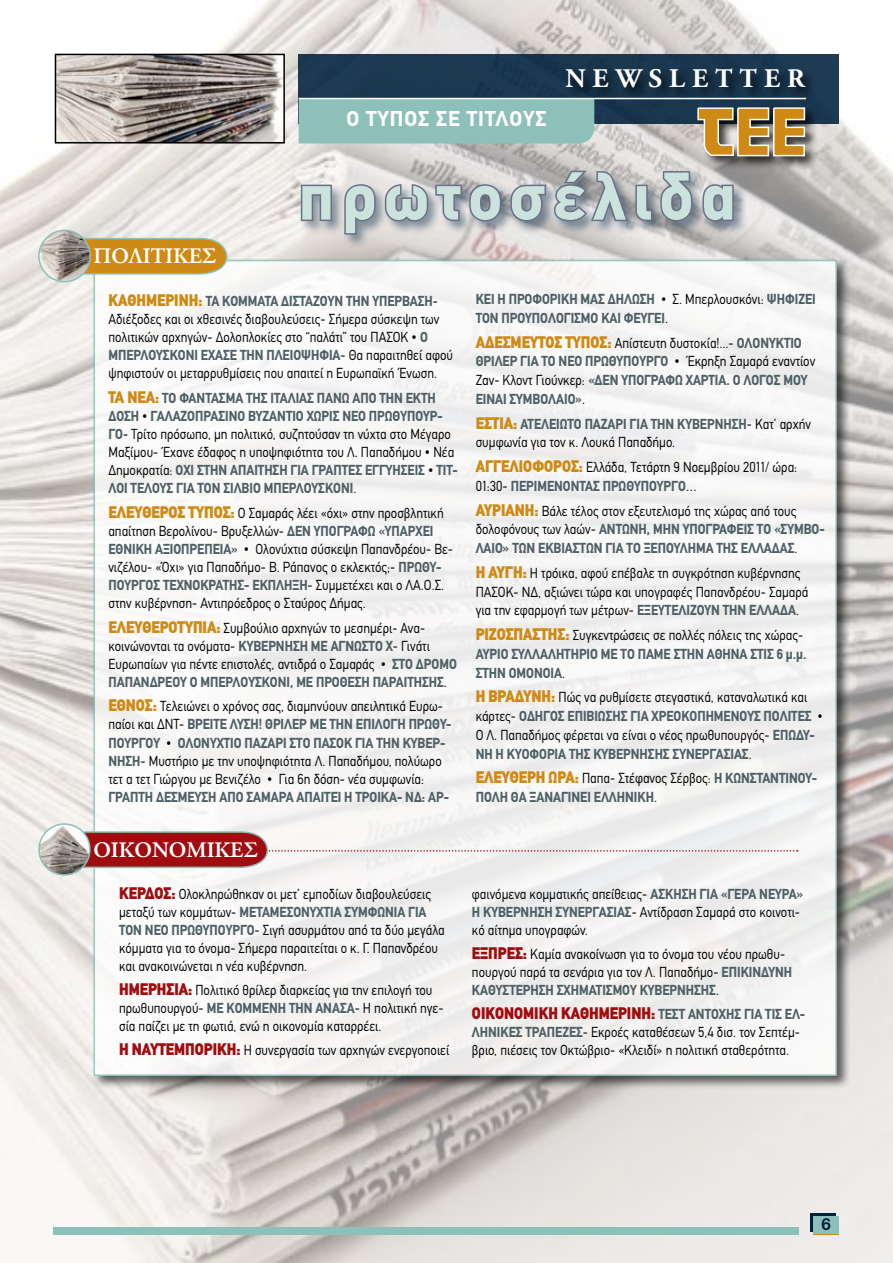
<style>
.page{position:relative;width:893px;height:1263px;background:#fff}
.page>*{position:absolute;margin:0;border:0;box-sizing:border-box;transform-origin:0 0}
.t1{font:700 66px "CF Din";letter-spacing:.12em;color:#cbe2dd}
.t2{font:700 27px "CF Garamond";letter-spacing:.26em;color:#fff}
.t3{font:500 22.2px "CF Garamond";color:#fff}
.t4{font:700 21px "CF Din";letter-spacing:.05em;color:#fff}
.t5{font:700 18px "Helvetica Neue Greek";color:#00223d}
.t6{font:900 16.5px "CF Din";color:#a00c10;scale:.9 1}
.t7{font:14.25px/18.1px "CF Din";color:#000;scale:.9 1}
.t8{font:700 14.25px/18.8px "CF Din";color:#4d6065;scale:.9 1}
.s1{font-weight:900;font-size:16.5px;color:#ce8a14}
.s2{font-weight:700;color:#4d6065}
.s3{font-weight:400;color:#000}
.s4{font-weight:900;font-size:16.5px;color:#a00c10}
.s5{font-weight:700;font-size:14.25px;color:#4d6065}
</style>
<div class="page">
<img style="left:0;top:0;width:893px;height:1263px">
<div style="left:299px;top:54px;width:540px;height:69px;background:#1b3950"></div>
<div style="left:563px;top:67px;width:330px;height:71px;background:#000;opacity:.75"></div>
<div style="left:695px;top:105px;width:59px;height:72px;background:#000;opacity:.75"></div>
<div style="left:735px;top:105px;width:54px;height:71px;background:#000;opacity:.75"></div>
<div style="left:771px;top:105px;width:54px;height:71px;background:#000;opacity:.75"></div>
<svg style="left:696px;top:107px;width:110px;height:50px;background:#b8965a"></svg>
<img style="left:58px;top:57px;width:224px;height:84px">
<div style="left:55px;top:54px;width:230px;height:90px;border:2px solid #000"></div>
<div style="left:299px;top:99px;width:297px;height:45px;background:#8cc0b8"></div>
<hr style="left:299px;top:98px;width:507px;height:1px;background:#fff">
<div style="left:810px;top:1214px;width:26px;height:18px;background:#00223d"></div>
<div style="left:813px;top:1216px;width:26px;height:18px;background:#8cc0b8"></div>
<div style="left:53px;top:1227px;width:746px;height:7px;background:#8cc0b8"></div>
<div style="left:299px;top:169px;width:555px;height:114px;background:#00223d;opacity:.45"></div>
<svg style="left:299px;top:183px;width:34px;height:40px"></svg>
<svg style="left:343px;top:182px;width:160px;height:54px;background:#a6a9b0"></svg>
<svg style="left:509px;top:169px;width:185px;height:54px;background:#979ba2"></svg>
<svg style="left:700px;top:183px;width:35px;height:40px"></svg>
<div style="left:91px;top:258px;width:763px;height:835px;background:#000;opacity:.75"></div>
<div style="left:94px;top:260px;width:743px;height:816px;background:#f6f5f5;border:2px solid #8cc0b8"></div>
<svg style="left:83px;top:237px;width:145px;height:38px;background:#ca9632"></svg>
<img style="left:39px;top:230px;width:51px;height:52px;border-radius:26px">
<div style="left:38px;top:230px;width:53px;height:52px;border:2px solid #8cc0b8;border-radius:50%"></div>
<svg style="left:82px;top:830px;width:716px;height:39px"></svg>
<img style="left:39px;top:824px;width:51px;height:51px;border-radius:25px">
<div style="left:38px;top:823px;width:53px;height:53px;border:2px solid #8cc0b8;border-radius:50%"></div>
<h3 class="t4" style="left:347px;top:108px;width:201px">Ο ΤΥΠΟΣ ΣΕ ΤΙΤΛΟΥΣ</h3>
<h2 class="t2" style="left:565px;top:65px;width:241px">NEWSLETTER</h2>
<h3 class="t3" style="left:93px;top:245px;width:124px">ΠΟΛΙΤΙΚΕΣ</h3>
<h1 class="t1" style="left:299px;top:161px;width:438px">πρωτοσέλιδα</h1>
<p class="t7" style="left:108px;top:292px;width:384px"><span class="s1">ΚΑΘΗΜΕΡΙΝΗ:</span> <span class="s2">ΤΑ ΚΟΜΜΑΤΑ ΔΙΣΤΑΖΟΥΝ ΤΗΝ ΥΠΕΡΒΑΣΗ</span>-Αδιέξοδες και οι χθεσινές διαβουλεύσεις- Σήμερα σύσκεψη των πολιτικών αρχηγών- Δολοπλοκίες στο “παλάτι” του ΠΑΣΟΚ • <span class="s2">Ο ΜΠΕΡΛΟΥΣΚΟΝΙ ΕΧΑΣΕ ΤΗΝ ΠΛΕΙΟΨΗΦΙΑ</span>- Θα παραιτηθεί αφού ψηφιστούν οι μεταρρυθμίσεις που απαιτεί η Ευρωπαϊκή Ένωση.</p>
<p class="t8" style="left:108px;top:389px;width:390px;line-height:18.1px"><span class="s1">ΤΑ ΝΕΑ:</span> ΤΟ ΦΑΝΤΑΣΜΑ ΤΗΣ ΙΤΑΛΙΑΣ ΠΑΝΩ ΑΠΟ ΤΗΝ ΕΚΤΗ ΔΟΣΗ <span class="s3">•</span> ΓΑΛΑΖΟΠΡΑΣΙΝΟ ΒΥΖΑΝΤΙΟ ΧΩΡΙΣ ΝΕΟ ΠΡΩΘΥΠΟΥΡ-ΓΟ<span class="s3">- Τρίτο πρόσωπο, μη πολιτικό, συζητούσαν τη νύχτα στο Μέγαρο Μαξίμου- Έχανε έδαφος η υποψηφιότητα του Λ. Παπαδήμου • Νέα Δημοκρατία:</span> ΟΧΙ ΣΤΗΝ ΑΠΑΙΤΗΣΗ ΓΙΑ ΓΡΑΠΤΕΣ ΕΓΓΥΗΣΕΙΣ <span class="s3">•</span> ΤΙΤ-ΛΟΙ ΤΕΛΟΥΣ ΓΙΑ ΤΟΝ ΣΙΛΒΙΟ ΜΠΕΡΛΟΥΣΚΟΝΙ<span class="s3">.</span></p>
<p class="t7" style="left:108px;top:504px;width:384px"><span class="s1">ΕΛΕΥΘΕΡΟΣ ΤΥΠΟΣ:</span> Ο Σαμαράς λέει «όχι» στην προσβλητική απαίτηση Βερολίνου- Βρυξελλών- <span class="s2">ΔΕΝ ΥΠΟΓΡΑΦΩ «ΥΠΑΡΧΕΙ ΕΘΝΙΚΗ ΑΞΙΟΠΡΕΠΕΙΑ»</span> • Ολονύχτια σύσκεψη Παπανδρέου- Βε&shy;νιζέλου- «Όχι» για Παπαδήμο- Β. Ράπανος ο εκλεκτός;- <span class="s2">ΠΡΩΘΥ-ΠΟΥΡΓΟΣ ΤΕΧΝΟΚΡΑΤΗΣ- ΕΚΠΛΗΞΗ</span>- Συμμετέχει και ο ΛΑ.Ο.Σ. στην κυβέρνηση- Αντιπρόεδρος ο Σταύρος Δήμας.</p>
<p class="t7" style="left:108px;top:619px;width:389px"><span class="s1">ΕΛΕΥΘΕΡΟΤΥΠΙΑ:</span> Συμβούλιο αρχηγών το μεσημέρι- Ανα&shy;κοινώνονται τα ονόματα- <span class="s2">ΚΥΒΕΡΝΗΣΗ ΜΕ ΑΓΝΩΣΤΟ Χ</span>- Γινάτι Ευρωπαίων για πέντε επιστολές, αντιδρά ο Σαμαράς • <span class="s2">ΣΤΟ ΔΡΟΜΟ ΠΑΠΑΝΔΡΕΟΥ Ο ΜΠΕΡΛΟΥΣΚΟΝΙ, ΜΕ ΠΡΟΘΕΣΗ ΠΑΡΑΙΤΗΣΗΣ</span>.</p>
<p class="t7" style="left:108px;top:697px;width:383px"><span class="s1">ΕΘΝΟΣ:</span> Τελειώνει ο χρόνος σας, διαμηνύουν απειλητικά Ευρω&shy;παίοι και ΔΝΤ- <span class="s2">ΒΡΕΙΤΕ ΛΥΣΗ! ΘΡΙΛΕΡ ΜΕ ΤΗΝ ΕΠΙΛΟΓΗ ΠΡΩΘΥ-ΠΟΥΡΓΟΥ</span> • <span class="s2">ΟΛΟΝΥΧΤΙΟ ΠΑΖΑΡΙ ΣΤΟ ΠΑΣΟΚ ΓΙΑ ΤΗΝ ΚΥΒΕΡ-ΝΗΣΗ</span>- Μυστήριο με την υποψηφιότητα Λ. Παπαδήμου, πολύωρο τετ α τετ Γιώργου με Βενιζέλο • Για 6η δόση- νέα συμφωνία:</p>
<p class="t8" style="left:108px;top:788px;width:380px">ΓΡΑΠΤΗ ΔΕΣΜΕΥΣΗ ΑΠΟ ΣΑΜΑΡΑ ΑΠΑΙΤΕΙ Η ΤΡΟΙΚΑ- ΝΔ: ΑΡ-</p>
<p class="t8" style="left:476px;top:290px;width:379px">ΚΕΙ Η ΠΡΟΦΟΡΙΚΗ ΜΑΣ ΔΗΛΩΣΗ <span class="s3">• Σ. Μπερλουσκόνι:</span> ΨΗΦΙΖΕΙ<br>ΤΟΝ ΠΡΟΥΠΟΛΟΓΙΣΜΟ ΚΑΙ ΦΕΥΓΕΙ<span class="s3">.</span></p>
<p class="t8" style="left:476px;top:333px;width:379px"><span class="s1">ΑΔΕΣΜΕΥΤΟΣ ΤΥΠΟΣ:</span> <span class="s3">Απίστευτη δυστοκία!...-</span> ΟΛΟΝΥΚΤΙΟ ΘΡΙΛΕΡ ΓΙΑ ΤΟ ΝΕΟ ΠΡΩΘΥΠΟΥΡΓΟ <span class="s3">• Έκρηξη Σαμαρά εναντίον Ζαν- Κλοντ Γιούνκερ:</span> «ΔΕΝ ΥΠΟΓΡΑΦΩ ΧΑΡΤΙΑ. Ο ΛΟΓΟΣ ΜΟΥ ΕΙΝΑΙ ΣΥΜΒΟΛΑΙΟ»<span class="s3">.</span></p>
<p class="t7" style="left:476px;top:414px;width:374px;line-height:18.8px"><span class="s1">ΕΣΤΙΑ:</span> <span class="s2">ΑΤΕΛΕΙΩΤΟ ΠΑΖΑΡΙ ΓΙΑ ΤΗΝ ΚΥΒΕΡΝΗΣΗ</span>- Κατ’ αρχήν συμφωνία για τον κ. Λουκά Παπαδήμο.</p>
<p class="t7" style="left:476px;top:458px;width:359px;line-height:18.8px"><span class="s1">ΑΓΓΕΛΙΟΦΟΡΟΣ:</span> Ελλάδα, Τετάρτη 9 Νοεμβρίου 2011/ ώρα:<br>01:30- <span class="s2">ΠΕΡΙΜΕΝΟΝΤΑΣ ΠΡΩΘΥΠΟΥΡΓΟ</span>…</p>
<p class="t8" style="left:476px;top:501px;width:389px"><span class="s1">ΑΥΡΙΑΝΗ:</span> <span class="s3">Βάλε τέλος στον εξευτελισμό της χώρας από τους δολοφόνους των λαών-</span> ΑΝΤΩΝΗ, ΜΗΝ ΥΠΟΓΡΑΦΕΙΣ ΤΟ «ΣΥΜΒΟ-<br>ΛΑΙΟ» ΤΩΝ ΕΚΒΙΑΣΤΩΝ ΓΙΑ ΤΟ ΞΕΠΟΥΛΗΜΑ ΤΗΣ ΕΛΛΑΔΑΣ<span class="s3">.</span></p>
<p class="t7" style="left:476px;top:564px;width:371px;line-height:18.8px"><span class="s1">Η ΑΥΓΗ:</span> Η τρόικα, αφού επέβαλε τη συγκρότηση κυβέρνησης<br>ΠΑΣΟΚ- ΝΔ, αξιώνει τώρα και υπογραφές Παπανδρέου- Σαμαρά για την εφαρμογή των μέτρων- <span class="s2">ΕΞΕΥΤΕΛΙΖΟΥΝ ΤΗΝ ΕΛΛΑΔΑ</span>.</p>
<p class="t8" style="left:476px;top:626px;width:369px"><span class="s1">ΡΙΖΟΣΠΑΣΤΗΣ:</span> <span class="s3">Συγκεντρώσεις σε πολλές πόλεις της χώρας-<br></span>ΑΥΡΙΟ ΣΥΛΛΑΛΗΤΗΡΙΟ ΜΕ ΤΟ ΠΑΜΕ ΣΤΗΝ ΑΘΗΝΑ ΣΤΙΣ 6 μ.μ.<br>ΣΤΗΝ ΟΜΟΝΟΙΑ<span class="s3">.</span></p>
<p class="t7" style="left:476px;top:688px;width:387px;line-height:18.8px"><span class="s1">Η ΒΡΑΔΥΝΗ:</span> Πώς να ρυθμίσετε στεγαστικά, καταναλωτικά και κάρτες- <span class="s2">ΟΔΗΓΟΣ ΕΠΙΒΙΩΣΗΣ ΓΙΑ ΧΡΕΟΚΟΠΗΜΕΝΟΥΣ ΠΟΛΙΤΕΣ</span> • Ο Λ. Παπαδήμος φέρεται να είναι ο νέος πρωθυπουργός- <span class="s2">ΕΠΩΔΥ-ΝΗ Η ΚΥΟΦΟΡΙΑ ΤΗΣ ΚΥΒΕΡΝΗΣΗΣ ΣΥΝΕΡΓΑΣΙΑΣ</span>.</p>
<p class="t8" style="left:476px;top:769px;width:381px"><span class="s1">ΕΛΕΥΘΕΡΗ ΩΡΑ:</span> <span class="s3">Παπα- Στέφανος Σέρβος:</span> Η ΚΩΝΣΤΑΝΤΙΝΟΥ-<br>ΠΟΛΗ ΘΑ ΞΑΝΑΓΙΝΕΙ ΕΛΛΗΝΙΚΗ<span class="s3">.</span></p>
<h3 class="t3" style="left:93px;top:838px;width:166px">ΟΙΚΟΝΟΜΙΚΕΣ</h3>
<p class="t7" style="left:119px;top:885px;width:363px"><span class="s4">ΚΕΡΔΟΣ:</span> Ολοκληρώθηκαν οι μετ’ εμποδίων διαβουλεύσεις μεταξύ των κομμάτων- <span class="s2">ΜΕΤΑΜΕΣΟΝΥΧΤΙΑ ΣΥΜΦΩΝΙΑ ΓΙΑ ΤΟΝ ΝΕΟ ΠΡΩΘΥΠΟΥΡΓΟ</span>- Σιγή ασυρμάτου από τα δύο μεγάλα κόμματα για το όνομα- Σήμερα παραιτείται ο κ. Γ. Παπανδρέου και ανακοινώνεται η νέα κυβέρνηση.</p>
<p class="t7" style="left:119px;top:981px;width:362px"><span class="s4">ΗΜΕΡΗΣΙΑ:</span> Πολιτικό θρίλερ διαρκείας για την επιλογή του πρωθυπουργού- <span class="s2">ΜΕ ΚΟΜΜΕΝΗ ΤΗΝ ΑΝΑΣΑ</span>- Η πολιτική ηγε&shy;σία παίζει με τη φωτιά, ενώ η οικονομία καταρρέει.</p>
<p class="t7" style="left:119px;top:1041px;width:368px"><span class="s4">Η ΝΑΥΤΕΜΠΟΡΙΚΗ:</span> Η συνεργασία των αρχηγών ενεργοποιεί</p>
<p class="t7" style="left:472px;top:885px;width:370px">φαινόμενα κομματικής απείθειας- <span class="s2">ΑΣΚΗΣΗ ΓΙΑ «ΓΕΡΑ ΝΕΥΡΑ»<br>Η ΚΥΒΕΡΝΗΣΗ ΣΥΝΕΡΓΑΣΙΑΣ</span>- Αντίδραση Σαμαρά στο κοινοτι&shy;κό αίτημα υπογραφών.</p>
<p class="t7" style="left:472px;top:945px;width:357px"><span class="s4">ΕΞΠΡΕΣ:</span> Καμία ανακοίνωση για το όνομα του νέου πρωθυ&shy;πουργού παρά τα σενάρια για τον Λ. Παπαδήμο- <span class="s2">ΕΠΙΚΙΝΔΥΝΗ<br>ΚΑΘΥΣΤΕΡΗΣΗ ΣΧΗΜΑΤΙΣΜΟΥ ΚΥΒΕΡΝΗΣΗΣ</span>.</p>
<p class="t6" style="left:472px;top:1004px;width:372px">ΟΙΚΟΝΟΜΙΚΗ ΚΑΘΗΜΕΡΙΝΗ: <span class="s5">ΤΕΣΤ ΑΝΤΟΧΗΣ ΓΙΑ ΤΙΣ ΕΛ-</span></p>
<p class="t7" style="left:472px;top:1023px;width:366px"><span class="s2">ΛΗΝΙΚΕΣ ΤΡΑΠΕΖΕΣ</span>- Εκροές καταθέσεων 5,4 δισ. τον Σεπτέμ&shy;βριο, πιέσεις τον Οκτώβριο- «Κλειδί» η πολιτική σταθερότητα.</p>
<p class="t5" style="left:821px;top:1215px;width:11px">6</p>
</div>
